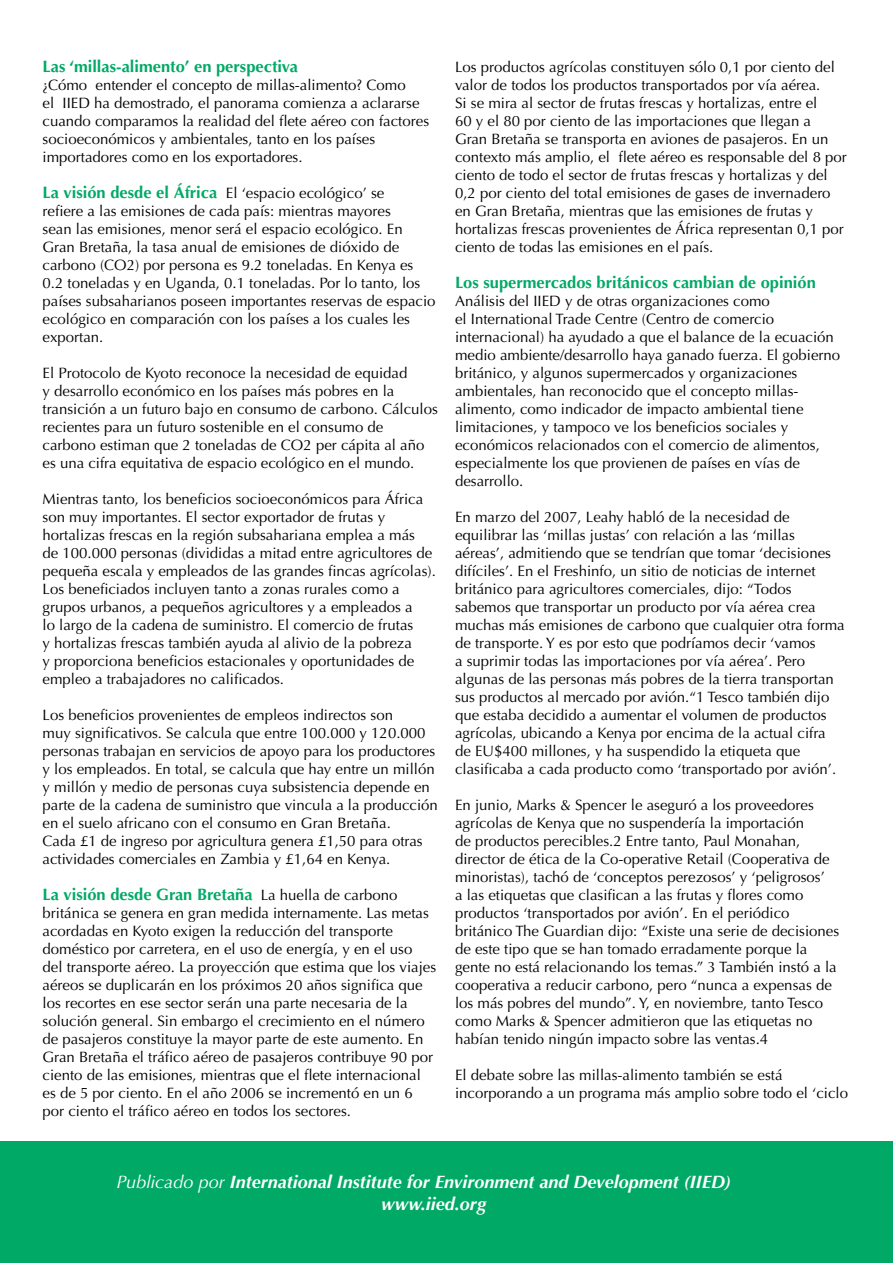
<style>
.page{position:relative;width:893px;height:1263px;background:#fff}
.page>*{position:absolute;margin:0;border:0;box-sizing:border-box;transform-origin:0 0}
.t1{font:italic 700 18px/21.6px "Optima";color:#fff}
.t2{font:700 16.5px "Optima";color:#00a966}
.t3{font:15px/18px "Optima";color:#000}
.s1{font-size:14.25px}
.s2{font-weight:700;font-size:16.5px;color:#00a966}
.s3{font-weight:400;font-size:15px;color:#000}
.s4{font-weight:400}
</style>
<div class="page">
<div style="left:0;top:1141px;width:893px;height:122px;background:#00a966"></div>
<p class="t2" style="left:43px;top:57px;width:257px">Las ‘millas-alimento’ en perspectiva</p>
<p class="t3" style="left:43px;top:76px;width:388px"><span class="s1">¿</span>Cómo entender el concepto de millas-alimento? Como<br>el IIED ha demostrado, el panorama comienza a aclararse cuando comparamos la realidad del flete aéreo con factores socioeconómicos y ambientales, tanto en los países importadores como en los exportadores.</p>
<p class="t3" style="left:43px;top:184px;width:395px"><span class="s2">La visión desde el África</span> El ‘espacio ecológico’ se<br>refiere a las emisiones de cada país: mientras mayores<br>sean las emisiones, menor será el espacio ecológico. En Gran Bretaña, la tasa anual de emisiones de dióxido de carbono (CO2) por persona es 9.2 toneladas. En Kenya es 0.2 toneladas y en Uganda, 0.1 toneladas. Por lo tanto, los países subsaharianos poseen importantes reservas de espacio ecológico en comparación con los países a los cuales les exportan.</p>
<p class="t3" style="left:43px;top:364px;width:397px">El Protocolo de Kyoto reconoce la necesidad de equidad<br>y desarrollo económico en los países más pobres en la transición a un futuro bajo en consumo de carbono. Cálculos recientes para un futuro sostenible en el consumo de carbono estiman que 2 toneladas de CO2 per cápita al año es una cifra equitativa de espacio ecológico en el mundo.</p>
<p class="t3" style="left:43px;top:490px;width:395px">Mientras tanto, los beneficios socioeconómicos para África son muy importantes. El sector exportador de frutas y hortalizas frescas en la región subsahariana emplea a más<br>de 100.000 personas (divididas a mitad entre agricultores de pequeña escala y empleados de las grandes fincas agrícolas).<br>Los beneficiados incluyen tanto a zonas rurales como a grupos urbanos, a pequeños agricultores y a empleados a<br>lo largo de la cadena de suministro. El comercio de frutas<br>y hortalizas frescas también ayuda al alivio de la pobreza<br>y proporciona beneficios estacionales y oportunidades de empleo a trabajadores no calificados.</p>
<p class="t3" style="left:43px;top:706px;width:397px">Los beneficios provenientes de empleos indirectos son<br>muy significativos. Se calcula que entre 100.000 y 120.000 personas trabajan en servicios de apoyo para los productores y los empleados. En total, se calcula que hay entre un millón y millón y medio de personas cuya subsistencia depende en parte de la cadena de suministro que vincula a la producción en el suelo africano con el consumo en Gran Bretaña.<br>Cada £1 de ingreso por agricultura genera £1,50 para otras actividades comerciales en Zambia y £1,64 en Kenya.</p>
<p class="t2" style="left:43px;top:885px;width:356px">La visión desde Gran Bretaña <span class="s3">La huella de carbono</span></p>
<p class="t3" style="left:43px;top:904px;width:395px">británica se genera en gran medida internamente. Las metas acordadas en Kyoto exigen la reducción del transporte doméstico por carretera, en el uso de energía, y en el uso del transporte aéreo. La proyección que estima que los viajes aéreos se duplicarán en los próximos 20 años significa que los recortes en ese sector serán una parte necesaria de la solución general. Sin embargo el crecimiento en el número de pasajeros constituye la mayor parte de este aumento. En Gran Bretaña el tráfico aéreo de pasajeros contribuye 90 por ciento de las emisiones, mientras que el flete internacional es de 5 por ciento. En el año 2006 se incrementó en un 6 por ciento el tráfico aéreo en todos los sectores.</p>
<p class="t3" style="left:455px;top:58px;width:393px">Los productos agrícolas constituyen sólo 0,1 por ciento del valor de todos los productos transportados por vía aérea.<br>Si se mira al sector de frutas frescas y hortalizas, entre el<br>60 y el 80 por ciento de las importaciones que llegan a Gran Bretaña se transporta en aviones de pasajeros. En un contexto más amplio, el flete aéreo es responsable del 8 por ciento de todo el sector de frutas frescas y hortalizas y del 0,2 por ciento del total emisiones de gases de invernadero en Gran Bretaña, mientras que las emisiones de frutas y hortalizas frescas provenientes de África representan 0,1 por ciento de todas las emisiones en el país.</p>
<p class="t2" style="left:455px;top:273px;width:362px">Los supermercados británicos cambian de opinión</p>
<p class="t3" style="left:455px;top:292px;width:387px">Análisis del IIED y de otras organizaciones como<br>el International Trade Centre (Centro de comercio internacional) ha ayudado a que el balance de la ecuación medio ambiente/desarrollo haya ganado fuerza. El gobierno británico, y algunos supermercados y organizaciones ambientales, han reconocido que el concepto millas&shy;alimento, como indicador de impacto ambiental tiene limitaciones, y tampoco ve los beneficios sociales y económicos relacionados con el comercio de alimentos, especialmente los que provienen de países en vías de desarrollo.</p>
<p class="t3" style="left:455px;top:508px;width:391px">En marzo del 2007, Leahy habló de la necesidad de equilibrar las ‘millas justas’ con relación a las ‘millas aéreas’, admitiendo que se tendrían que tomar ‘decisiones difíciles’. En el Freshinfo, un sitio de noticias de internet británico para agricultores comerciales, dijo: “Todos sabemos que transportar un producto por vía aérea crea muchas más emisiones de carbono que cualquier otra forma de transporte. Y es por esto que podríamos decir ‘vamos<br>a suprimir todas las importaciones por vía aérea’. Pero algunas de las personas más pobres de la tierra transportan sus productos al mercado por avión.“1 Tesco también dijo que estaba decidido a aumentar el volumen de productos agrícolas, ubicando a Kenya por encima de la actual cifra de EU$400 millones, y ha suspendido la etiqueta que clasificaba a cada producto como ‘transportado por avión’.</p>
<p class="t3" style="left:455px;top:796px;width:386px">En junio, Marks &amp; Spencer le aseguró a los proveedores agrícolas de Kenya que no suspendería la importación<br>de productos perecibles.2 Entre tanto, Paul Monahan, director de ética de la Co-operative Retail (Cooperativa de minoristas), tachó de ‘conceptos perezosos’ y ‘peligrosos’<br>a las etiquetas que clasifican a las frutas y flores como productos ‘transportados por avión’. En el periódico británico The Guardian dijo: “Existe una serie de decisiones de este tipo que se han tomado erradamente porque la gente no está relacionando los temas.” 3 También instó a la cooperativa a reducir carbono, pero “nunca a expensas de los más pobres del mundo”. Y, en noviembre, tanto Tesco como Marks &amp; Spencer admitieron que las etiquetas no habían tenido ningún impacto sobre las ventas.4</p>
<p class="t3" style="left:455px;top:1066px;width:395px">El debate sobre las millas-alimento también se está incorporando a un programa más amplio sobre todo el ‘ciclo</p>
<p class="t1" style="left:381px;top:1171px;width:351px;text-indent:-265px"><span class="s4">Publicado por</span> International Institute for Environment and Development (IIED) www.iied.org</p>
</div>
